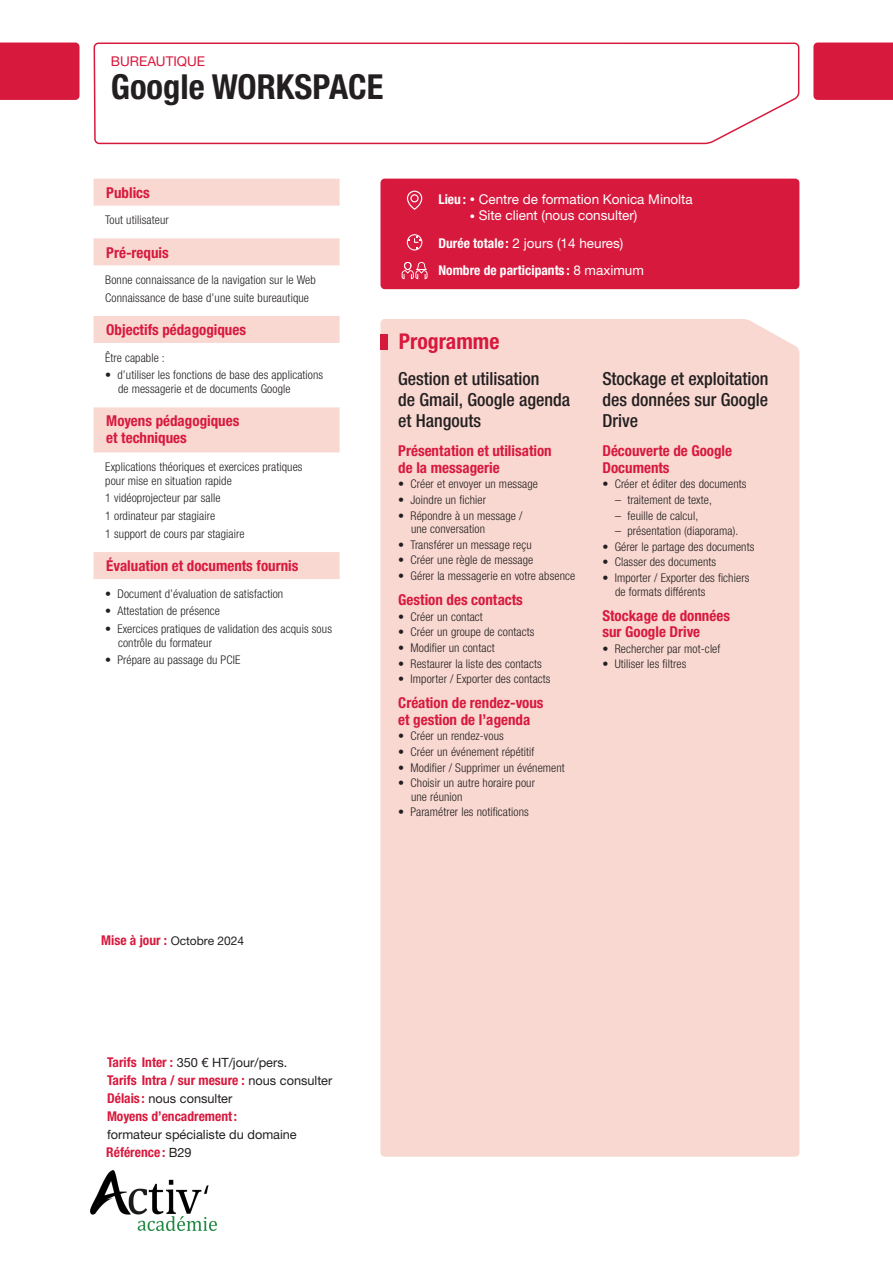
<style>
.page{position:relative;width:893px;height:1263px;background:#fff}
.page>*{position:absolute;margin:0;border:0;box-sizing:border-box;transform-origin:0 0}
.Titre_Formation-N1{font:700 condensed 34.5px "Helvetica Neue LTW1 G";color:#231f20}
.t1{font:700 condensed 21.75px "Helvetica Neue LTW1 G";color:#d8193e}
.Programme-N2{font:500 condensed 18px/21px "Helvetica Neue LTW1 G";color:#231f20}
.Programme-N3{font:700 condensed 15px/16.5px "Helvetica Neue LTW1 G";color:#d8193e}
.Renseignements-N1{font:700 condensed 15px "Helvetica Neue LTW1 G";color:#d8193e}
.Renseignements-N1_2_lignes{font:700 condensed 15px/16.5px "Helvetica Neue LTW1 G";color:#d8193e}
.Lieu_Durée_Participants{font:13.5px "Helvetica Neue LTW1 G";color:#fff}
.Tarif_Délai{font:700 condensed 13.5px "Helvetica Neue LTW1 G";color:#d8193e}
.Lieu_Durée_Participants-2{font:700 condensed 13.5px "Helvetica Neue LTW1 G";color:#fff}
.Référence{font:700 condensed 13.5px "Helvetica Neue LTW1 G";color:#d8193e}
.t2{font:13.5px "Helvetica Neue LTW1 G";color:#d8193e}
.Tarif_Délai-2{font:12.75px "Helvetica Neue LTW1 G";color:#231f20}
.Programme-Txt_courant_avec_puce{font:300 condensed 12px/13.5px "Helvetica Neue LTW1 G";letter-spacing:.01em;color:#231f20}
.Renseignements-Txt_courant_avec_puce{font:300 condensed 12px/13.5px "Helvetica Neue LTW1 G";letter-spacing:.01em;color:#231f20}
.Renseignements-Txt_courant{font:300 condensed 12px/13.5px "Helvetica Neue LTW1 G";letter-spacing:.01em;color:#231f20}
.t3{font:12px "Helvetica Neue LTW1 G";color:#231f20}
.s1{font-weight:700;font-stretch:condensed}
.s2{font-size:10.5px}
.s3{font-weight:400;font-stretch:normal}
.s4{font-weight:700;font-stretch:condensed;font-size:13.5px;color:#d8193e}
.s5{font-weight:400;font-stretch:normal;font-size:12.75px;color:#231f20}
</style>
<div class="page">
<svg style="left:93px;top:42px;width:707px;height:513px"></svg>
<div style="left:380px;top:179px;width:419px;height:110px;background:#d8193e;border-radius:4px"></div>
<div style="left:380px;top:319px;width:419px;height:838px;background:#f8d8d0"></div>
<div style="left:380px;top:334px;width:8px;height:15px;background:#d8193e"></div>
<div style="left:813px;top:43px;width:80px;height:57px;background:#d8193e"></div>
<div style="left:0;top:43px;width:80px;height:57px;background:#d8193e"></div>
<img style="left:90px;top:1170px;width:126px;height:60px">
<svg style="left:406px;top:190px;width:17px;height:20px"></svg>
<svg style="left:407px;top:234px;width:15px;height:16px"></svg>
<svg style="left:402px;top:262px;width:25px;height:17px"></svg>
<div style="left:94px;top:179px;width:246px;height:27px;background:#f8d8d0"></div>
<div style="left:94px;top:238px;width:246px;height:27px;background:#f8d8d0"></div>
<div style="left:94px;top:316px;width:246px;height:27px;background:#f8d8d0"></div>
<div style="left:94px;top:407px;width:246px;height:45px;background:#f8d8d0"></div>
<div style="left:94px;top:552px;width:246px;height:27px;background:#f8d8d0"></div>
<p class="t2" style="left:111px;top:53px;width:96px">BUREAUTIQUE</p>
<p class="Titre_Formation-N1" style="left:111px;top:66px;width:274px">Google WORKSPACE</p>
<p class="Renseignements-N1" style="left:106px;top:184px;width:45px">Publics</p>
<p class="Renseignements-Txt_courant" style="left:105px;top:213px;width:65px">Tout utilisateur</p>
<p class="Renseignements-N1" style="left:106px;top:243px;width:64px">Pré-requis</p>
<p class="Renseignements-Txt_courant" style="left:105px;top:273px;width:212px">Bonne connaissance de la navigation sur le Web</p>
<p class="Renseignements-Txt_courant" style="left:105px;top:291px;width:205px">Connaissance de base d’une suite bureautique</p>
<p class="Renseignements-N1" style="left:106px;top:321px;width:141px">Objectifs pédagogiques</p>
<p class="Renseignements-Txt_courant" style="left:105px;top:351px;width:61px">Être capable :</p>
<p class="Renseignements-Txt_courant_avec_puce" style="left:118px;top:368px;width:207px;text-indent:-13px">• d’utiliser les fonctions de base des applications de messagerie et de documents Google</p>
<p class="Renseignements-N1_2_lignes" style="left:106px;top:413px;width:135px">Moyens pédagogiques et techniques</p>
<p class="Renseignements-Txt_courant" style="left:105px;top:460px;width:199px">Explications théoriques et exercices pratiques pour mise en situation rapide</p>
<p class="Renseignements-Txt_courant" style="left:105px;top:491px;width:117px">1 vidéoprojecteur par salle</p>
<p class="Renseignements-Txt_courant" style="left:105px;top:509px;width:111px">1 ordinateur par stagiaire</p>
<p class="Renseignements-Txt_courant" style="left:105px;top:527px;width:141px">1 support de cours par stagiaire</p>
<p class="Renseignements-N1" style="left:106px;top:557px;width:194px">Évaluation et documents fournis</p>
<p class="Renseignements-Txt_courant_avec_puce" style="left:105px;top:587px;width:180px">• Document d’évaluation de satisfaction</p>
<p class="Renseignements-Txt_courant_avec_puce" style="left:105px;top:604px;width:116px">• Attestation de présence</p>
<p class="Renseignements-Txt_courant_avec_puce" style="left:118px;top:622px;width:215px;text-indent:-13px">• Exercices pratiques de validation des acquis sous contrôle du formateur</p>
<p class="Renseignements-Txt_courant_avec_puce" style="left:105px;top:653px;width:137px">• Prépare au passage du PCIE</p>
<p class="Lieu_Durée_Participants" style="left:438px;top:191px;width:256px"><span class="s1">Lieu :</span> <span class="s2">•</span> Centre de formation Konica Minolta</p>
<p class="Lieu_Durée_Participants" style="left:470px;top:207px;width:169px"><span class="s2">•</span> Site client (nous consulter)</p>
<p class="Lieu_Durée_Participants" style="left:438px;top:234px;width:186px"><span class="s1">Durée totale :</span> 2 jours (14 heures)</p>
<p class="Lieu_Durée_Participants-2" style="left:438px;top:262px;width:207px">Nombre de participants : <span class="s3">8 maximum</span></p>
<h2 class="t1" style="left:399px;top:329px;width:102px">Programme</h2>
<p class="Programme-N2" style="left:398px;top:368px;width:173px">Gestion et utilisation<br>de Gmail, Google agenda et Hangouts</p>
<p class="Programme-N3" style="left:398px;top:443px;width:155px">Présentation et utilisation de la messagerie</p>
<p class="Programme-Txt_courant_avec_puce" style="left:398px;top:477px;width:141px">• Créer et envoyer un message</p>
<p class="Programme-Txt_courant_avec_puce" style="left:398px;top:493px;width:89px">• Joindre un fichier</p>
<p class="Programme-Txt_courant_avec_puce" style="left:411px;top:509px;width:113px;text-indent:-13px">• Répondre à un message / une conversation</p>
<p class="Programme-Txt_courant_avec_puce" style="left:398px;top:538px;width:135px">• Transférer un message reçu</p>
<p class="Programme-Txt_courant_avec_puce" style="left:398px;top:553px;width:137px">• Créer une règle de message</p>
<p class="Programme-Txt_courant_avec_puce" style="left:398px;top:569px;width:178px">• Gérer la messagerie en votre absence</p>
<p class="Programme-N3" style="left:398px;top:591px;width:126px">Gestion des contacts</p>
<p class="Programme-Txt_courant_avec_puce" style="left:398px;top:610px;width:86px">• Créer un contact</p>
<p class="Programme-Txt_courant_avec_puce" style="left:398px;top:625px;width:138px">• Créer un groupe de contacts</p>
<p class="Programme-Txt_courant_avec_puce" style="left:398px;top:641px;width:98px">• Modifier un contact</p>
<p class="Programme-Txt_courant_avec_puce" style="left:398px;top:657px;width:145px">• Restaurer la liste des contacts</p>
<p class="Programme-Txt_courant_avec_puce" style="left:398px;top:672px;width:154px">• Importer / Exporter des contacts</p>
<p class="Programme-N3" style="left:398px;top:695px;width:147px">Création de rendez-vous et gestion de l’agenda</p>
<p class="Programme-Txt_courant_avec_puce" style="left:398px;top:729px;width:107px">• Créer un rendez-vous</p>
<p class="Programme-Txt_courant_avec_puce" style="left:398px;top:745px;width:138px">• Créer un événement répétitif</p>
<p class="Programme-Txt_courant_avec_puce" style="left:398px;top:761px;width:168px">• Modifier / Supprimer un événement</p>
<p class="Programme-Txt_courant_avec_puce" style="left:411px;top:776px;width:125px;text-indent:-13px">• Choisir un autre horaire pour une réunion</p>
<p class="Programme-Txt_courant_avec_puce" style="left:398px;top:805px;width:132px">• Paramétrer les notifications</p>
<p class="Programme-N2" style="left:602px;top:368px;width:168px;text-align:justify">Stockage et exploitation des données sur Google Drive</p>
<p class="Programme-N3" style="left:602px;top:443px;width:131px">Découverte de Google<br>Documents</p>
<p class="Programme-Txt_courant_avec_puce" style="left:602px;top:477px;width:146px">• Créer et éditer des documents</p>
<p class="Renseignements-Txt_courant_avec_puce" style="left:615px;top:493px;width:98px">– traitement de texte,</p>
<p class="Renseignements-Txt_courant_avec_puce" style="left:615px;top:509px;width:85px">– feuille de calcul,</p>
<p class="Renseignements-Txt_courant_avec_puce" style="left:615px;top:524px;width:125px">– présentation (diaporama).</p>
<p class="Programme-Txt_courant_avec_puce" style="left:602px;top:540px;width:153px">• Gérer le partage des documents</p>
<p class="Programme-Txt_courant_avec_puce" style="left:602px;top:556px;width:115px">• Classer des documents</p>
<p class="Programme-Txt_courant_avec_puce" style="left:615px;top:571px;width:136px;text-indent:-13px">• Importer / Exporter des fichiers de formats différents</p>
<p class="Programme-N3" style="left:602px;top:607px;width:129px">Stockage de données sur Google Drive</p>
<p class="Programme-Txt_courant_avec_puce" style="left:602px;top:642px;width:120px">• Rechercher par mot-clef</p>
<p class="Programme-Txt_courant_avec_puce" style="left:602px;top:657px;width:85px">• Utiliser les filtres</p>
<p class="t3" style="left:101px;top:933px;width:144px"><span class="s4">Mise à jour :</span> Octobre 2024</p>
<p class="Tarif_Délai-2" style="left:107px;top:1054px;width:182px"><span class="s4">Tarifs Inter :</span> 350 € HT/jour/pers.</p>
<p class="Tarif_Délai" style="left:107px;top:1072px;width:227px">Tarifs Intra / sur mesure : <span class="s5">nous consulter</span></p>
<p class="Tarif_Délai-2" style="left:107px;top:1090px;width:127px"><span class="s4">Délais :</span> nous consulter</p>
<p class="Tarif_Délai" style="left:107px;top:1108px;width:132px">Moyens d’encadrement:</p>
<p class="Tarif_Délai-2" style="left:107px;top:1126px;width:191px">formateur spécialiste du domaine</p>
<p class="Référence" style="left:106px;top:1144px;width:87px">Référence : <span class="s5">B29</span></p>
</div>
